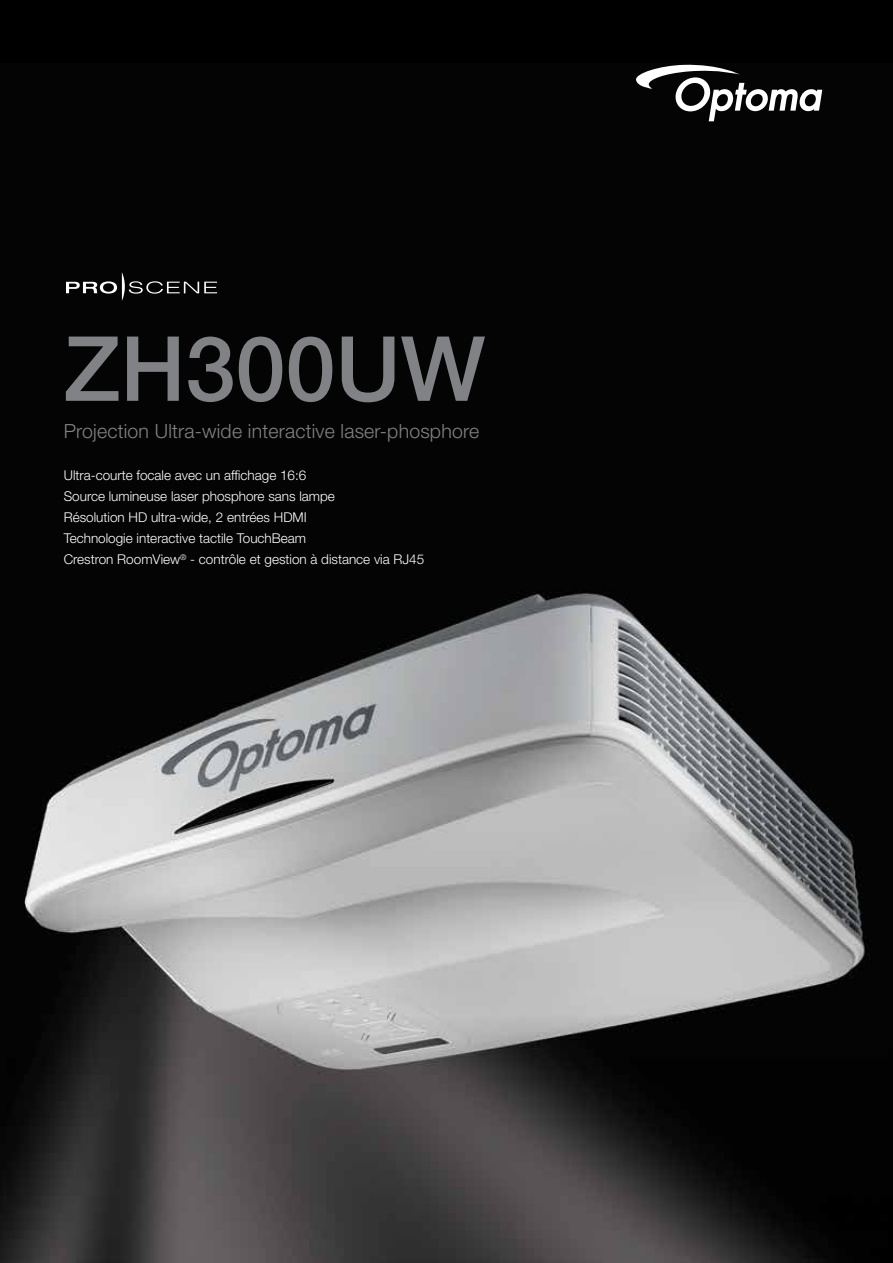
<style>
.page{position:relative;width:893px;height:1263px;background:#000}
.page>*{position:absolute;margin:0;border:0;box-sizing:border-box;transform-origin:0 0}
.t1{font:500 90px "Helvetica Neue";color:#808285}
.t2{font:300 19.5px "Helvetica Neue";letter-spacing:.01em;color:#808285}
.t3{font:300 13.5px/21px "Helvetica Neue";color:#fff}
</style>
<div class="page">
<img style="left:0;top:64px;width:870px;height:1199px">
<svg style="left:636px;top:65px;width:186px;height:56px"></svg>
<svg style="left:66px;top:272px;width:151px;height:29px"></svg>
<h1 class="t1" style="left:64px;top:315px;width:423px">ZH300UW</h1>
<h2 class="t2" style="left:64px;top:419px;width:417px">Projection Ultra-wide interactive laser-phosphore</h2>
<p class="t3" style="left:64px;top:465px;width:362px">Ultra-courte focale avec un affichage 16:6<br>Source lumineuse laser phosphore sans lampe<br>Résolution HD ultra-wide, 2 entrées HDMI<br>Technologie interactive tactile TouchBeam<br>Crestron RoomView<sup>®</sup> - contrôle et gestion à distance via RJ45</p>
</div>
